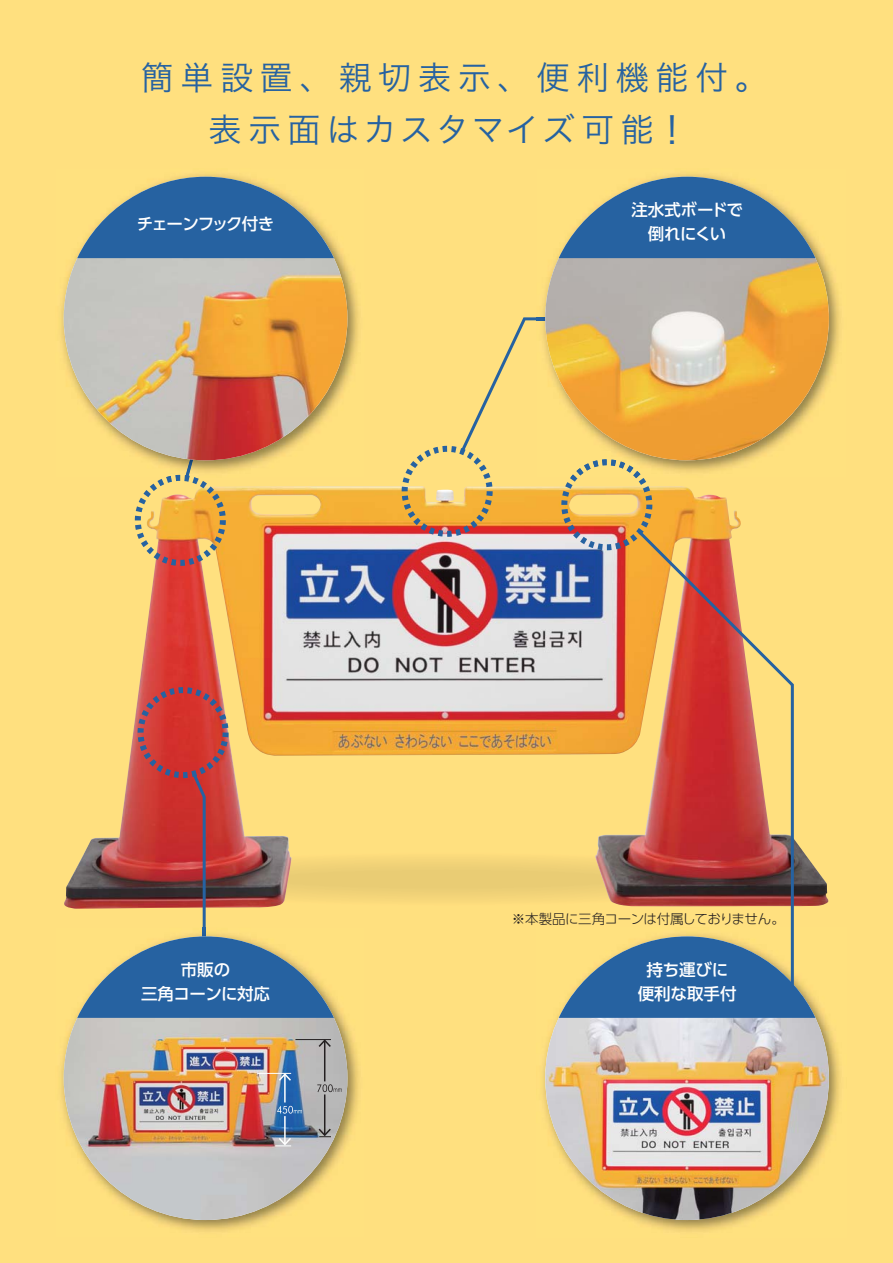
<style>
.page{position:relative;width:893px;height:1263px;background:#ffe07f}
.page>*{position:absolute;margin:0;border:0;box-sizing:border-box;transform-origin:0 0}
.t1{font:33px/52.1px "Hira Kaku Pro W3 90 msp RKSJ H";letter-spacing:.2em;color:#2662a1;text-align:center}
.t2{font:16.5px/24px "UD Shin Go Pro Medium 90 msp RKSJ H";letter-spacing:-.02em;color:#fff;text-align:center}
.t3{font:16.5px/24px "UD Shin Go Pro Medium 90 msp RKSJ H";color:#fff;text-align:center}
.t4{font:16.5px "UD Shin Go Pro Medium 90 msp RKSJ H";letter-spacing:-.08em;color:#fff}
.t5{font:13.5px "UD Shin Go Pro Light 90 msp RKSJ H";letter-spacing:-.035em;color:#231f20}
.s1{font-size:37.95px}
</style>
<div class="page">
<img style="left:64px;top:486px;width:765px;height:423px">
<svg style="left:561px;top:478px;width:91px;height:72px"></svg>
<img style="left:135px;top:445px;width:361px;height:336px">
<img style="left:543px;top:1028px;width:296px;height:203px">
<img style="left:545px;top:1002px;width:284px;height:218px">
<svg style="left:559px;top:945px;width:256px;height:73px"></svg>
<svg style="left:135px;top:478px;width:91px;height:88px"></svg>
<img style="left:61px;top:174px;width:304px;height:304px">
<img style="left:166px;top:475px;width:30px;height:3px">
<img style="left:185px;top:460px;width:14px;height:17px">
<img style="left:64px;top:203px;width:283px;height:257px">
<svg style="left:77px;top:177px;width:257px;height:81px"></svg>
<svg style="left:635px;top:527px;width:160px;height:474px"></svg>
<svg style="left:460px;top:317px;width:77px;height:136px"></svg>
<img style="left:537px;top:174px;width:302px;height:301px">
<img style="left:570px;top:460px;width:70px;height:18px">
<img style="left:537px;top:317px;width:8px;height:3px">
<img style="left:545px;top:202px;width:284px;height:258px">
<svg style="left:559px;top:177px;width:256px;height:81px"></svg>
<img style="left:61px;top:1025px;width:297px;height:206px">
<img style="left:64px;top:1002px;width:283px;height:218px">
<svg style="left:77px;top:774px;width:257px;height:244px"></svg>
<svg style="left:317px;top:1084px;width:25px;height:8px"></svg>
<hr style="left:324px;top:1041px;width:1px;height:40px;background:#231f20">
<svg style="left:319px;top:1040px;width:12px;height:7px"></svg>
<hr style="left:324px;top:1094px;width:1px;height:41px;background:#231f20">
<hr style="left:295px;top:1039px;width:36px;height:1px;background:#231f20">
<svg style="left:319px;top:1129px;width:12px;height:8px"></svg>
<svg style="left:277px;top:1106px;width:25px;height:8px"></svg>
<hr style="left:284px;top:1075px;width:2px;height:27px;background:#fff">
<svg style="left:279px;top:1074px;width:12px;height:7px"></svg>
<hr style="left:284px;top:1116px;width:2px;height:28px;background:#fff">
<hr style="left:257px;top:1073px;width:34px;height:1px;background:#fff">
<svg style="left:275px;top:1138px;width:16px;height:9px"></svg>
<p class="t1" style="left:141px;top:56px;width:628px">簡単設置、親切表示、便利機能付。表示面はカスタマイズ可能<span class="s1">！</span></p>
<p class="t4" style="left:137px;top:217px;width:139px">チェーンフック付き</p>
<p class="t2" style="left:631px;top:200px;width:113px">注水式ボードで倒れにくい</p>
<p class="t2" style="left:141px;top:960px;width:130px">市販の<br>三角コーンに対応</p>
<p class="t5" style="left:512px;top:914px;width:275px">※本製品に三角コーンは付属しておりません。</p>
<p class="t3" style="left:638px;top:960px;width:100px">持ち運びに便利な取手付</p>
</div>
